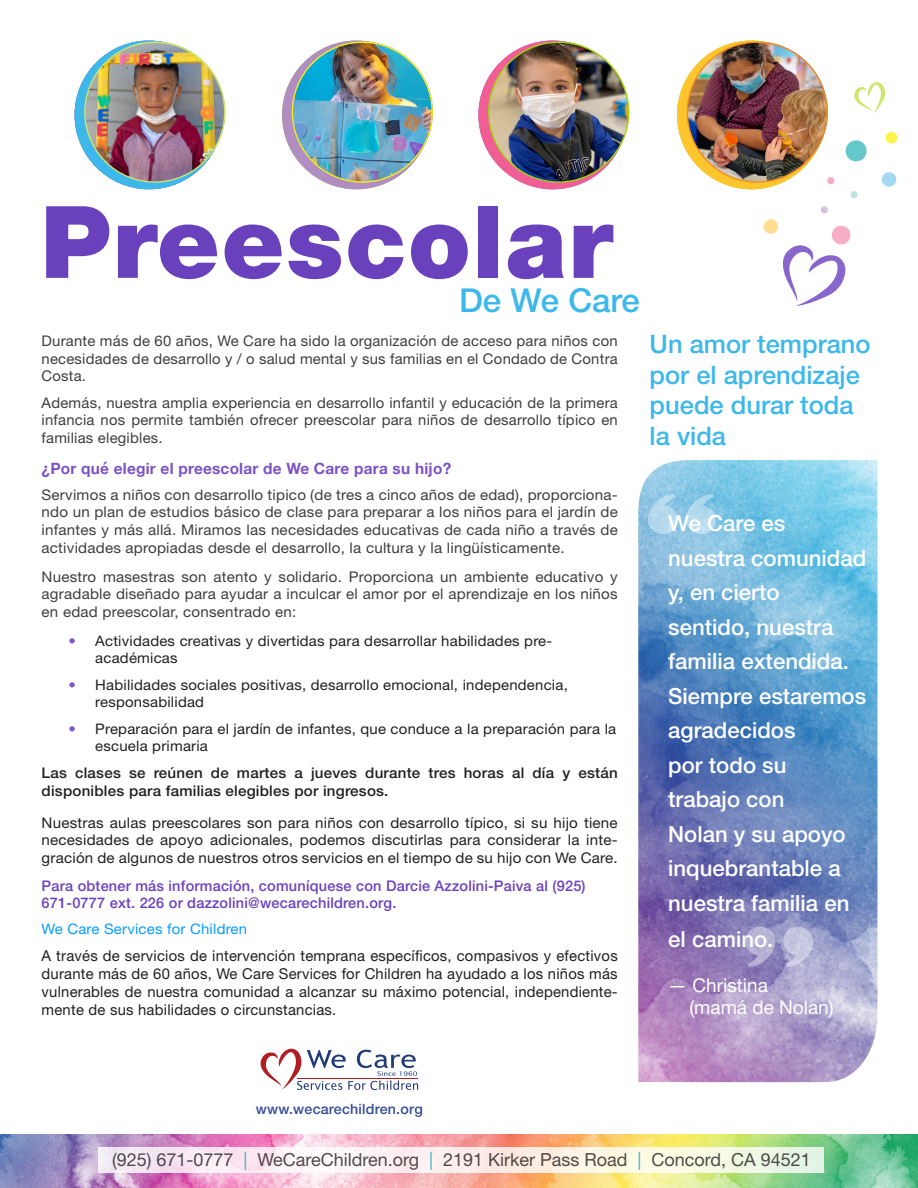
<style>
.page{position:relative;width:918px;height:1188px;background:#fff}
.page>*{position:absolute;margin:0;border:0;box-sizing:border-box;transform-origin:0 0}
.t1{font:900 100.2px "Helvetica Neue LT Std";letter-spacing:.015em;color:#6a41bd}
.t2{font:500 33px "Helvetica Neue LT Std";color:#3cb8ea}
.t3{font:500 25.5px/30.6px "Helvetica Neue LT Std";color:#3cb8ea}
.t4{font:500 22.2px/34.5px "Helvetica Neue LT Std";color:#fff}
.t5{font:19.05px "Helvetica Neue LT Std";color:#fff}
.t6{font:18px "Helvetica Neue LT Std";color:#231f20}
.t7{font:700 15.6px "Helvetica Neue";letter-spacing:.015em;color:#7c53c4}
.t8{font:15px/18px "Helvetica Neue LT Std";letter-spacing:.015em;color:#231f20;text-align:justify}
.t9{font:14.7px/17.7px "Helvetica Neue LT Std";letter-spacing:.015em;color:#3e3e3f;text-align:justify}
.t10{font:14.7px/17.7px "Helvetica Neue LT Std";letter-spacing:.015em;color:#231f20;text-align:justify}
.t11{font:500 14.7px/17.7px "Helvetica Neue LT Std";letter-spacing:.015em;color:#6a41bd}
.t12{font:500 14.7px/17.7px "Helvetica Neue LT Std";letter-spacing:.015em;color:#231f20}
.t13{font:14.55px/17.4px "Helvetica Neue LT Std";letter-spacing:.015em;color:#231f20}
.t14{font:14.55px "Helvetica Neue LT Std";letter-spacing:.015em;color:#089cff}
.t15{font:500 14.25px "Helvetica Neue LT Std";letter-spacing:.015em;color:#354d96}
.s1{color:#7c53c4}
.s2{color:#00aab8}
</style>
<div class="page">
<img style="left:0;top:1134px;width:918px;height:54px">
<img style="left:292px;top:43px;width:140px;height:139px">
<img style="left:638px;top:460px;width:240px;height:622px">
<svg style="left:261px;top:1048px;width:157px;height:42px"></svg>
<svg style="left:98px;top:1148px;width:726px;height:25px"></svg>
<svg style="left:854px;top:82px;width:31px;height:32px"></svg>
<svg style="left:885px;top:131px;width:13px;height:13px"></svg>
<svg style="left:763px;top:206px;width:88px;height:100px"></svg>
<svg style="left:881px;top:172px;width:16px;height:15px"></svg>
<svg style="left:845px;top:140px;width:22px;height:22px"></svg>
<svg style="left:827px;top:177px;width:8px;height:8px"></svg>
<svg style="left:850px;top:191px;width:8px;height:8px"></svg>
<svg style="left:75px;top:40px;width:148px;height:149px;background:#4bbbde"></svg>
<img style="left:85px;top:42px;width:140px;height:140px;border-radius:70px">
<svg style="left:282px;top:40px;width:149px;height:149px;background:#b697b4"></svg>
<img style="left:292px;top:42px;width:140px;height:140px;border-radius:70px">
<svg style="left:478px;top:40px;width:149px;height:149px;background:#e76d8b"></svg>
<img style="left:489px;top:42px;width:140px;height:140px;border-radius:70px">
<svg style="left:677px;top:40px;width:149px;height:149px;background:#fdc12f"></svg>
<img style="left:687px;top:42px;width:140px;height:140px;border-radius:70px">
<svg style="left:648px;top:494px;width:30px;height:40px"></svg>
<svg style="left:686px;top:494px;width:30px;height:40px"></svg>
<svg style="left:783px;top:927px;width:30px;height:40px"></svg>
<svg style="left:745px;top:927px;width:30px;height:40px"></svg>
<p class="t1" style="left:40px;top:182px;width:574px">Preescolar</p>
<p class="t2" style="left:459px;top:281px;width:182px">De We Care</p>
<p class="t9" style="left:42px;top:332px;width:578px">Durante más de 60 años, We Care ha sido la organización de acceso para niños con necesidades de desarrollo y / o salud mental y sus familias en el Condado de Contra Costa.</p>
<p class="t9" style="left:42px;top:393px;width:578px">Además, nuestra amplia experiencia en desarrollo infantil y educación de la primera infancia nos permite también ofrecer preescolar para niños de desarrollo típico en familias elegibles.</p>
<p class="t7" style="left:42px;top:456px;width:411px">¿Por qué elegir el preescolar de We Care para su hijo?</p>
<p class="t9" style="left:42px;top:485px;width:578px">Servimos a niños con desarrollo tipico (de tres a cinco años de edad), proporciona&shy;ndo un plan de estudios básico de clase para preparar a los niños para el jardín de infantes y más allá. Miramos las necesidades educativas de cada niño a través de actividades apropiadas desde el desarrollo, la cultura y la lingüísticamente.</p>
<p class="t9" style="left:42px;top:567px;width:578px">Nuestro masestras son atento y solidario. Proporciona un ambiente educativo y agradable diseñado para ayudar a inculcar el amor por el aprendizaje en los niños en edad preescolar, consentrado en:</p>
<p class="t13" style="left:95px;top:632px;width:459px;text-indent:-27px"><span class="s1">•</span> Actividades creativas y divertidas para desarrollar habilidades pre&shy;académicas</p>
<p class="t13" style="left:95px;top:676px;width:474px;text-indent:-27px"><span class="s1">•</span> Habilidades sociales positivas, desarrollo emocional, independencia, responsabilidad</p>
<p class="t13" style="left:95px;top:720px;width:523px;text-indent:-27px"><span class="s1">•</span> Preparación para el jardín de infantes, que conduce a la preparación para la escuela primaria</p>
<p class="t12" style="left:42px;top:764px;width:578px">Las clases se reúnen de martes a jueves durante tres horas al día y están disponibles para familias elegibles por ingresos.</p>
<p class="t10" style="left:42px;top:813px;width:578px">Nuestras aulas preescolares son para niños con desarrollo típico, si su hijo tiene necesidades de apoyo adicionales, podemos discutirlas para considerar la inte&shy;gración de algunos de nuestros otros servicios en el tiempo de su hijo con We Care.</p>
<p class="t11" style="left:42px;top:877px;width:546px">Para obtener más información, comuníquese con Darcie Azzolini-Paiva al (925)<br>671-0777 ext. 226 or dazzolini@wecarechildren.org.</p>
<p class="t14" style="left:42px;top:920px;width:207px">We Care Services for Children</p>
<p class="t8" style="left:42px;top:946px;width:578px">A través de servicios de intervención temprana específicos, compasivos y efectivos durante más de 60 años, We Care Services for Children ha ayudado a los niños más vulnerables de nuestra comunidad a alcanzar su máximo potencial, independiente&shy;mente de sus habilidades o circunstancias.</p>
<p class="t3" style="left:650px;top:329px;width:223px">Un amor temprano por el aprendizaje puede durar toda la vida</p>
<p class="t4" style="left:668px;top:506px;width:200px">We Care es nuestra comunidad y, en cierto sentido, nuestra familia extendida.<br>Siempre estaremos agradecidos<br>por todo su<br>trabajo con<br>Nolan y su apoyo inquebrantable a nuestra familia en</p>
<p class="t4" style="left:668px;top:922px;width:107px">el camino.</p>
<p class="t5" style="left:668px;top:974px;width:101px">— Christina</p>
<p class="t5" style="left:689px;top:996px;width:146px">(mamá de Nolan)</p>
<p class="t15" style="left:256px;top:1100px;width:168px">www.wecarechildren.org</p>
<p class="t6" style="left:112px;top:1149px;width:700px">(925) 671-0777 <span class="s2">|</span> WeCareChildren.org <span class="s2">|</span> 2191 Kirker Pass Road <span class="s2">|</span> Concord, CA 94521</p>
</div>
